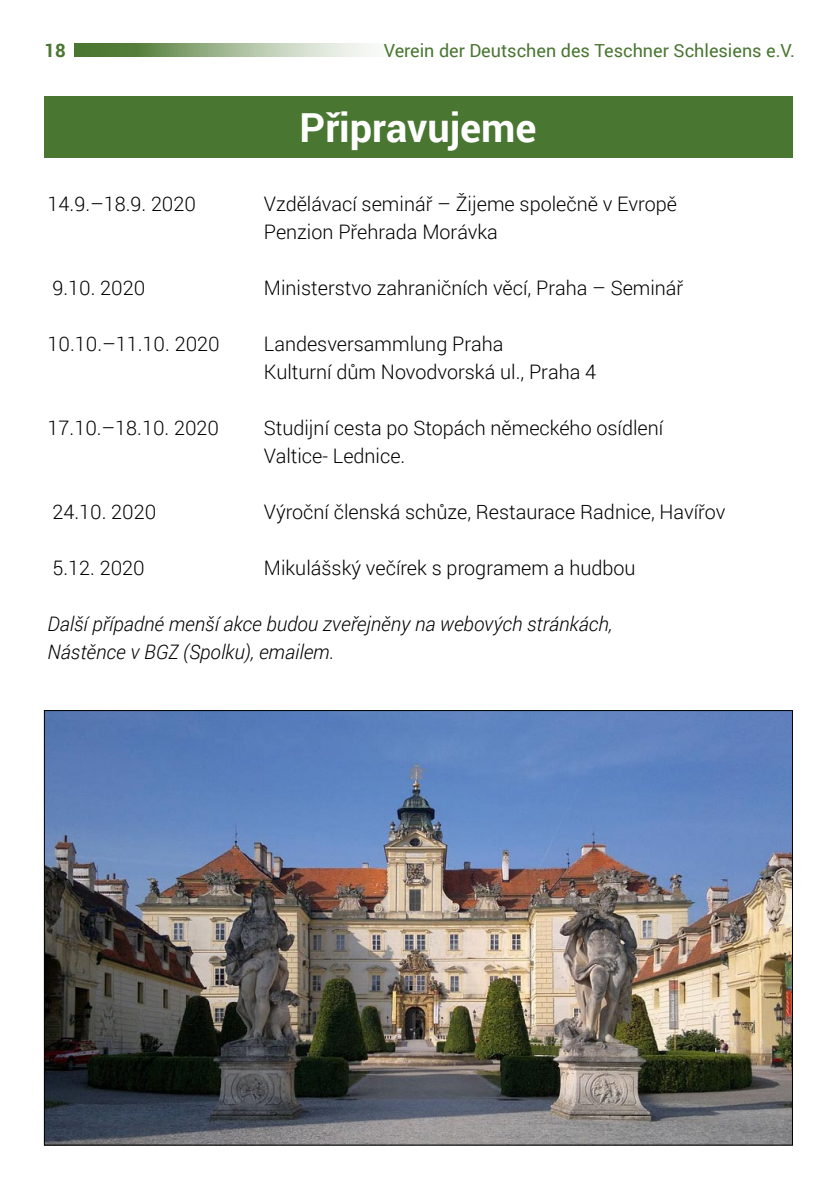
<style>
.page{position:relative;width:840px;height:1191px;background:#fff}
.page>*{position:absolute;margin:0;border:0;box-sizing:border-box;transform-origin:0 0}
.t1{font:700 40px "Roboto";color:#fff}
.BASI{font:300 20px "Roboto";color:#000}
.BASI-2{font:italic 300 20px "Roboto";color:#000}
.t2{font:700 18.6px "Roboto";color:#497631}
.t3{font:18px "Roboto";color:#497631}
</style>
<div class="page">
<div style="left:44px;top:97px;width:748px;height:61px;background:#497631"></div>
<img style="left:46px;top:712px;width:744px;height:431px">
<svg style="left:75px;top:44px;width:298px;height:13px;background:#9cb48e"></svg>
<p class="t2" style="left:44px;top:37px;width:23px">18</p>
<p class="t3" style="left:383px;top:37px;width:412px">Verein der Deutschen des Teschner Schlesiens e.V.</p>
<p class="t1" style="left:299px;top:99px;width:238px">Připravujeme</p>
<p class="BASI" style="left:48px;top:190px;width:150px">14.9.–18.9. 2020</p>
<p class="BASI" style="left:264px;top:190px;width:414px">Vzdělávací seminář – Žijeme společně v Evropě</p>
<p class="BASI" style="left:264px;top:218px;width:235px">Penzion Přehrada Morávka</p>
<p class="BASI" style="left:52px;top:274px;width:94px">9.10. 2020</p>
<p class="BASI" style="left:264px;top:274px;width:421px">Ministerstvo zahraničních věcí, Praha – Seminář</p>
<p class="BASI" style="left:48px;top:330px;width:173px">10.10.–11.10. 2020</p>
<p class="BASI" style="left:264px;top:330px;width:241px">Landesversammlung Praha</p>
<p class="BASI" style="left:264px;top:358px;width:333px">Kulturní dům Novodvorská ul., Praha 4</p>
<p class="BASI" style="left:48px;top:414px;width:173px">17.10.–18.10. 2020</p>
<p class="BASI" style="left:264px;top:414px;width:400px">Studijní cesta po Stopách německého osídlení</p>
<p class="BASI" style="left:264px;top:442px;width:143px">Valtice- Lednice.</p>
<p class="BASI" style="left:52px;top:498px;width:105px">24.10. 2020</p>
<p class="BASI" style="left:264px;top:498px;width:462px">Výroční členská schůze, Restaurace Radnice, Havířov</p>
<p class="BASI" style="left:52px;top:554px;width:94px">5.12. 2020</p>
<p class="BASI" style="left:264px;top:554px;width:373px">Mikulášský večírek s programem a hudbou</p>
<p class="BASI-2" style="left:48px;top:610px;width:566px">Další případné menší akce budou zveřejněny na webových stránkách,</p>
<p class="BASI-2" style="left:48px;top:638px;width:288px">Nástěnce v BGZ (Spolku), emailem.</p>
</div>
